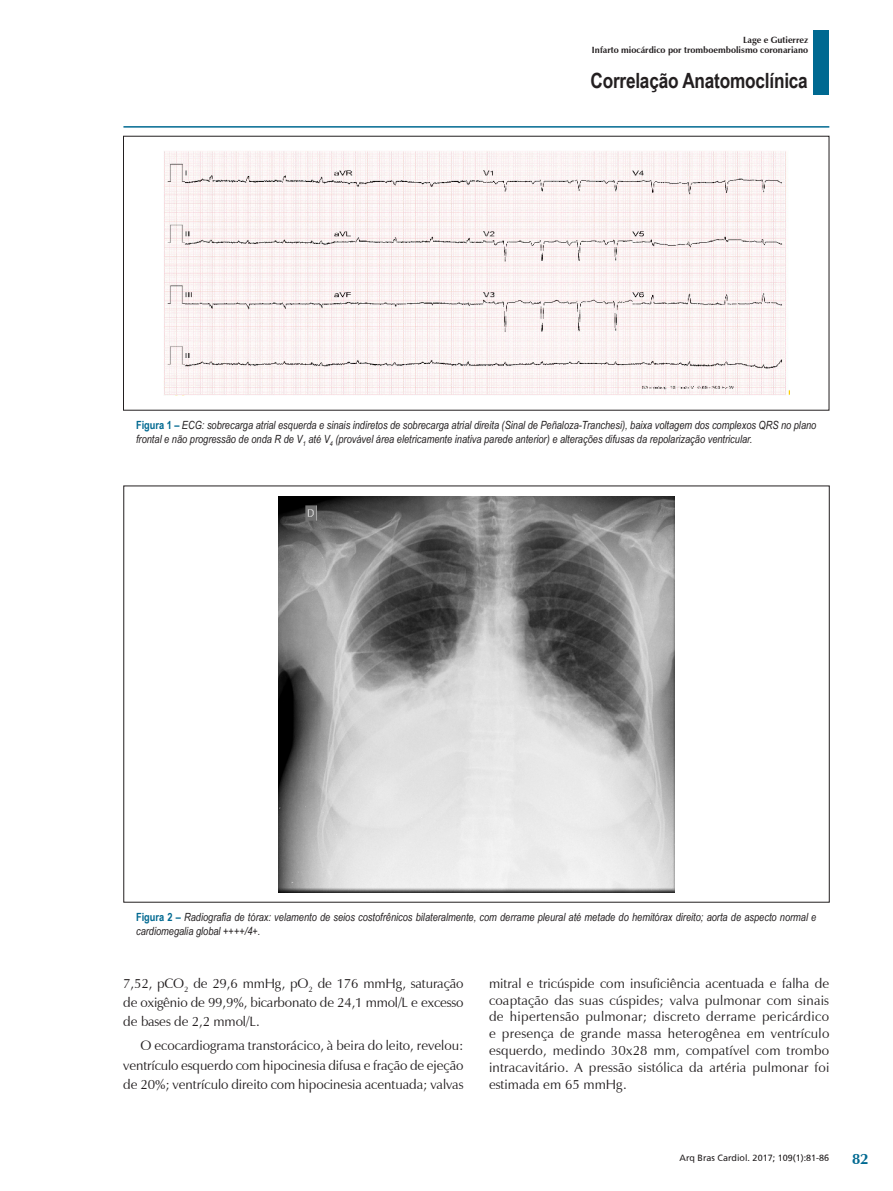
<style>
.page{position:relative;width:893px;height:1191px;background:#fff}
.page>*{position:absolute;margin:0;border:0;box-sizing:border-box;transform-origin:0 0}
.t1{font:700 21px "Arial Narrow";letter-spacing:-.01em;color:#231f20}
.t2{font:700 15px "Zapf Humanist 601 BT";color:#006991}
._01-TEXTO_BASICO{font:13.5px/16.8px "Zapf Humanist 601 BT";color:#231f20;text-align:justify}
._06_-_LEGENDA_FIGURA{font:italic 11.25px/13.5px "Arial Narrow";color:#231f20}
.t3{font:700 9px "Zapf Humanist 601 BT";color:#231f20}
.t4{font:9px "Frutiger";color:#231f20}
.s1{font-weight:700;font-style:normal;color:#006991}
</style>
<div class="page">
<hr style="left:123px;top:126px;width:706px;height:2px;background:#006991">
<div style="left:813px;top:30px;width:16px;height:64px;background:#006991"></div>
<img style="left:164px;top:151px;width:625px;height:245px">
<img style="left:279px;top:496px;width:395px;height:396px">
<p class="t3" style="left:743px;top:34px;width:66px">Lage e Gutierrez</p>
<p class="t3" style="left:592px;top:45px;width:218px">Infarto miocárdico por tromboembolismo coronariano</p>
<h1 class="t1" style="left:590px;top:65px;width:219px">Correlação Anatomoclínica</h1>
<p class="_06_-_LEGENDA_FIGURA" style="left:136px;top:418px;width:682px"><span class="s1">Figura 1 –</span> ECG: sobrecarga atrial esquerda e sinais indiretos de sobrecarga atrial direita (Sinal de Peñaloza-Tranchesi), baixa voltagem dos complexos QRS no plano frontal e não progressão de onda R de V<sub>1</sub> até V<sub>4</sub> (provável área eletricamente inativa parede anterior) e alterações difusas da repolarização ventricular.</p>
<p class="_06_-_LEGENDA_FIGURA" style="left:136px;top:910px;width:682px"><span class="s1">Figura 2 –</span> Radiografia de tórax: velamento de seios costofrênicos bilateralmente, com derrame pleural até metade do hemitórax direito; aorta de aspecto normal e cardiomegalia global ++++/4+.</p>
<p class="_01-TEXTO_BASICO" style="left:123px;top:973px;width:342px;line-height:19.4px">7,52, pCO<sub>2</sub> de 29,6 mmHg, pO<sub>2</sub> de 176 mmHg, saturação de oxigênio de 99,9%, bicarbonato de 24,1 mmol/L e excesso de bases de 2,2 mmol/L.</p>
<p class="_01-TEXTO_BASICO" style="left:123px;top:1035px;width:342px;line-height:19.4px;text-indent:17px">O ecocardiograma transtorácico, à beira do leito, revelou: ventrículo esquerdo com hipocinesia difusa e fração de ejeção de 20%; ventrículo direito com hipocinesia acentuada; valvas</p>
<p class="_01-TEXTO_BASICO" style="left:489px;top:974px;width:342px">mitral e tricúspide com insuficiência acentuada e falha de coaptação das suas cúspides; valva pulmonar com sinais de hipertensão pulmonar; discreto derrame pericárdico e presença de grande massa heterogênea em ventrículo esquerdo, medindo 30x28 mm, compatível com trombo intracavitário. A pressão sistólica da artéria pulmonar foi estimada em 65 mmHg.</p>
<p class="t4" style="left:680px;top:1153px;width:151px">Arq Bras Cardiol. 2017; 109(1):81-86</p>
<p class="t2" style="left:852px;top:1149px;width:18px">82</p>
</div>
